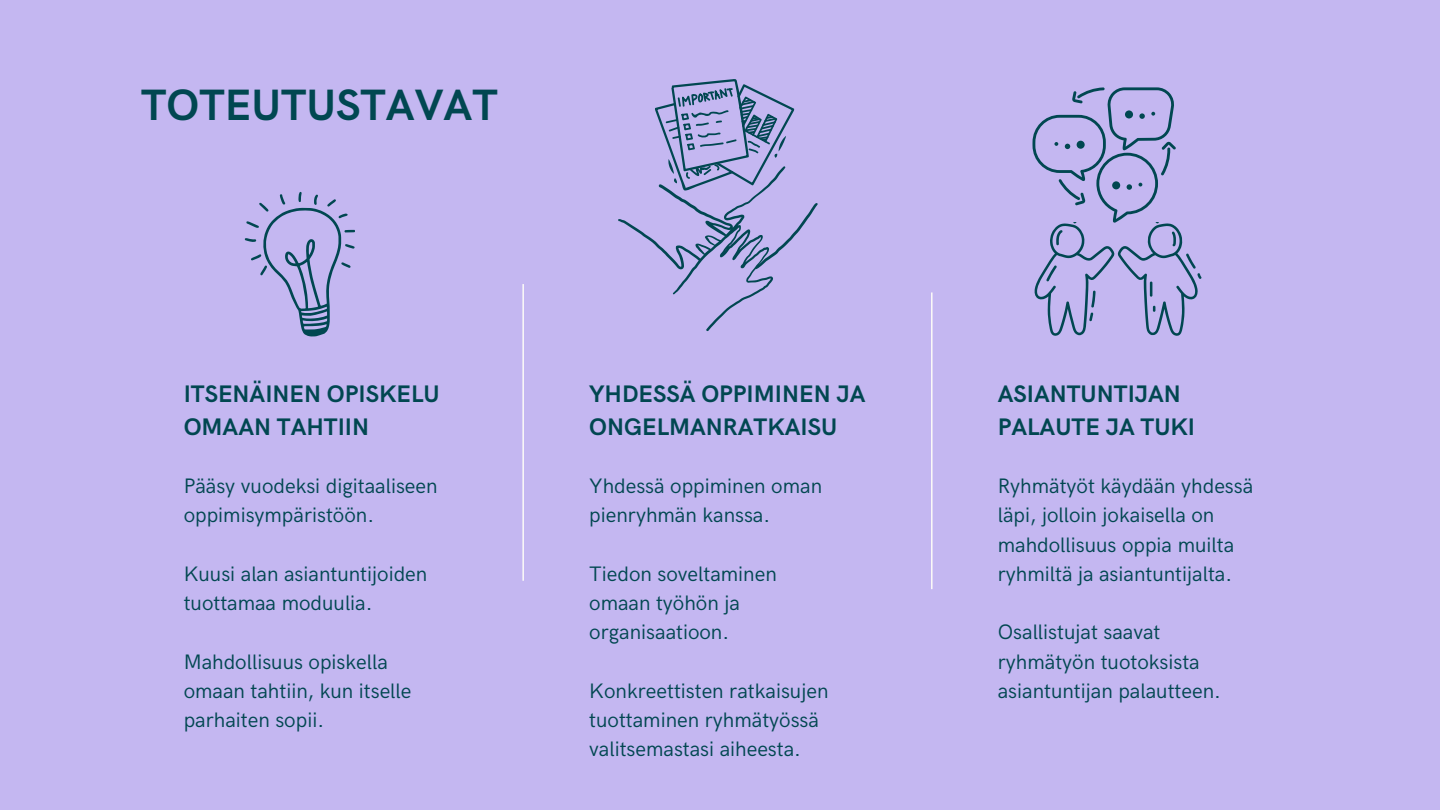
<style>
.page{position:relative;width:1440px;height:810px;background:#c4b7f1}
.page>*{position:absolute;margin:0;border:0;box-sizing:border-box;transform-origin:0 0}
.t1{font:700 44px "HK Grotesk";color:#014751}
.t2{font:700 24px/33px "HK Grotesk";color:#014751}
.t3{font:21px/29.2px "HK Grotesk";color:#014751}
</style>
<div class="page">
<hr style="left:522px;top:284px;width:2px;height:297px;background:#fcfbf8">
<hr style="left:931px;top:292px;width:2px;height:297px;background:#fcfbf8">
<svg style="left:1032px;top:87px;width:169px;height:249px"></svg>
<svg style="left:618px;top:79px;width:200px;height:252px"></svg>
<svg style="left:245px;top:192px;width:110px;height:144px"></svg>
<h1 class="t1" style="left:141px;top:80px;width:358px">TOTEUTUSTAVAT</h1>
<p class="t2" style="left:184px;top:378px;width:258px">ITSENÄINEN OPISKELU<br>OMAAN TAHTIIN</p>
<h2 class="t3" style="left:184px;top:472px;width:256px">Pääsy vuodeksi digitaaliseen oppimisympäristöön.</h2>
<p class="t3" style="left:184px;top:560px;width:245px">Kuusi alan asiantuntijoiden tuottamaa moduulia.</p>
<p class="t3" style="left:184px;top:648px;width:229px">Mahdollisuus opiskella omaan tahtiin, kun itselle parhaiten sopii.</p>
<p class="t2" style="left:589px;top:378px;width:278px">YHDESSÄ OPPIMINEN JA<br>ONGELMANRATKAISU</p>
<p class="t3" style="left:589px;top:472px;width:234px">Yhdessä oppiminen oman pienryhmän kanssa.</p>
<p class="t3" style="left:589px;top:560px;width:189px">Tiedon soveltaminen omaan työhön ja organisaatioon.</p>
<p class="t3" style="left:589px;top:677px;width:241px">Konkreettisten ratkaisujen tuottaminen ryhmätyössä valitsemastasi aiheesta.</p>
<h2 class="t2" style="left:998px;top:378px;width:199px">ASIANTUNTIJAN<br>PALAUTE JA TUKI</h2>
<p class="t3" style="left:998px;top:472px;width:257px">Ryhmätyöt käydään yhdessä läpi, jolloin jokaisella on mahdollisuus oppia muilta ryhmiltä ja asiantuntijalta.</p>
<p class="t3" style="left:998px;top:618px;width:225px">Osallistujat saavat ryhmätyön tuotoksista asiantuntijan palautteen.</p>
</div>
